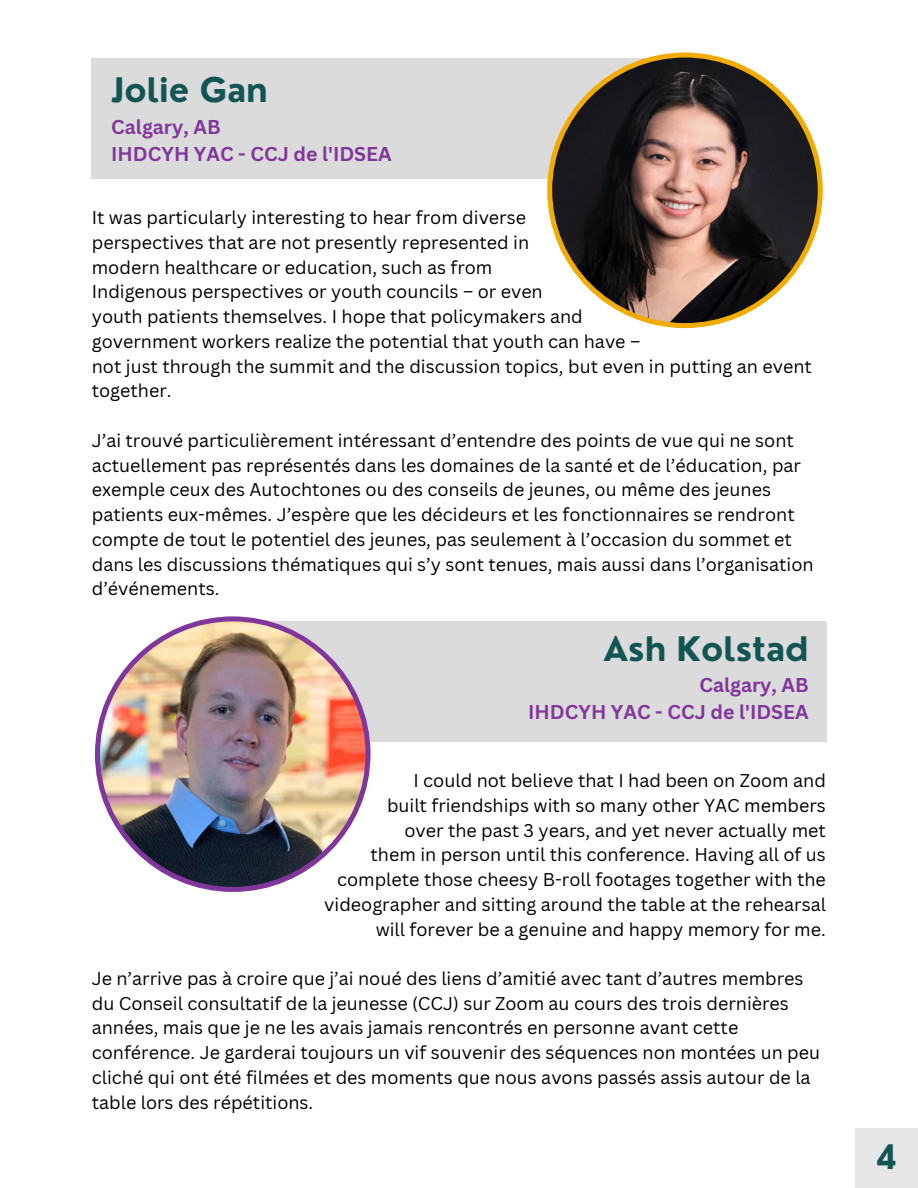
<style>
.page{position:relative;width:918px;height:1188px;background:#fff}
.page>*{position:absolute;margin:0;border:0;box-sizing:border-box;transform-origin:0 0}
.t1{font:700 33px "Nourd";color:#135554}
.t2{font:700 19.5px "Canva Sans";color:#81369b}
.t3{font:18px/24.8px "Canva Sans";color:#000}
</style>
<div class="page">
<div style="left:92px;top:59px;width:593px;height:120px;background:#dbdbdb"></div>
<svg style="left:547px;top:53px;width:276px;height:275px"></svg>
<div style="left:855px;top:1128px;width:63px;height:60px;background:#e6e6e6"></div>
<div style="left:233px;top:621px;width:593px;height:121px;background:#dbdbdb"></div>
<img style="left:95px;top:616px;width:276px;height:276px">
<p class="t1" style="left:111px;top:69px;width:158px">Jolie Gan</p>
<p class="t2" style="left:111px;top:113px;width:111px">Calgary, AB</p>
<p class="t2" style="left:111px;top:140px;width:282px">IHDCYH YAC - CCJ de l'IDSEA</p>
<p class="t3" style="left:92px;top:205px;width:436px">It was particularly interesting to hear from diverse</p>
<p class="t3" style="left:92px;top:229px;width:439px">perspectives that are not presently represented in</p>
<p class="t3" style="left:92px;top:254px;width:402px">modern healthcare or education, such as from</p>
<p class="t3" style="left:92px;top:279px;width:453px">Indigenous perspectives or youth councils – or even</p>
<p class="t3" style="left:92px;top:304px;width:493px">youth patients themselves. I hope that policymakers and</p>
<p class="t3" style="left:92px;top:328px;width:550px">government workers realize the potential that youth can have –</p>
<p class="t3" style="left:92px;top:353px;width:722px">not just through the summit and the discussion topics, but even in putting an event together.</p>
<p class="t3" style="left:92px;top:427px;width:723px">J’ai trouvé particulièrement intéressant d’entendre des points de vue qui ne sont actuellement pas représentés dans les domaines de la santé et de l’éducation, par exemple ceux des Autochtones ou des conseils de jeunes, ou même des jeunes patients eux-mêmes. J’espère que les décideurs et les fonctionnaires se rendront compte de tout le potentiel des jeunes, pas seulement à l’occasion du sommet et dans les discussions thématiques qui s’y sont tenues, mais aussi dans l’organisation d’événements.</p>
<p class="t1" style="left:604px;top:628px;width:207px">Ash Kolstad</p>
<p class="t2" style="left:699px;top:671px;width:111px">Calgary, AB</p>
<p class="t2" style="left:528px;top:698px;width:282px">IHDCYH YAC - CCJ de l'IDSEA</p>
<p class="t3" style="left:414px;top:768px;width:414px">I could not believe that I had been on Zoom and</p>
<p class="t3" style="left:387px;top:792px;width:440px">built friendships with so many other YAC members</p>
<p class="t3" style="left:404px;top:817px;width:423px">over the past 3 years, and yet never actually met</p>
<p class="t3" style="left:371px;top:842px;width:457px">them in person until this conference. Having all of us</p>
<p class="t3" style="left:337px;top:867px;width:490px">complete those cheesy B-roll footages together with the</p>
<p class="t3" style="left:324px;top:891px;width:503px;text-align:right">videographer and sitting around the table at the rehearsal will forever be a genuine and happy memory for me.</p>
<p class="t3" style="left:92px;top:965px;width:730px">Je n’arrive pas à croire que j’ai noué des liens d’amitié avec tant d’autres membres du Conseil consultatif de la jeunesse (CCJ) sur Zoom au cours des trois dernières années, mais que je ne les avais jamais rencontrés en personne avant cette conférence. Je garderai toujours un vif souvenir des séquences non montées un peu cliché qui ont été filmées et des moments que nous avons passés assis autour de la table lors des répétitions.</p>
<p class="t1" style="left:876px;top:1136px;width:23px">4</p>
</div>
